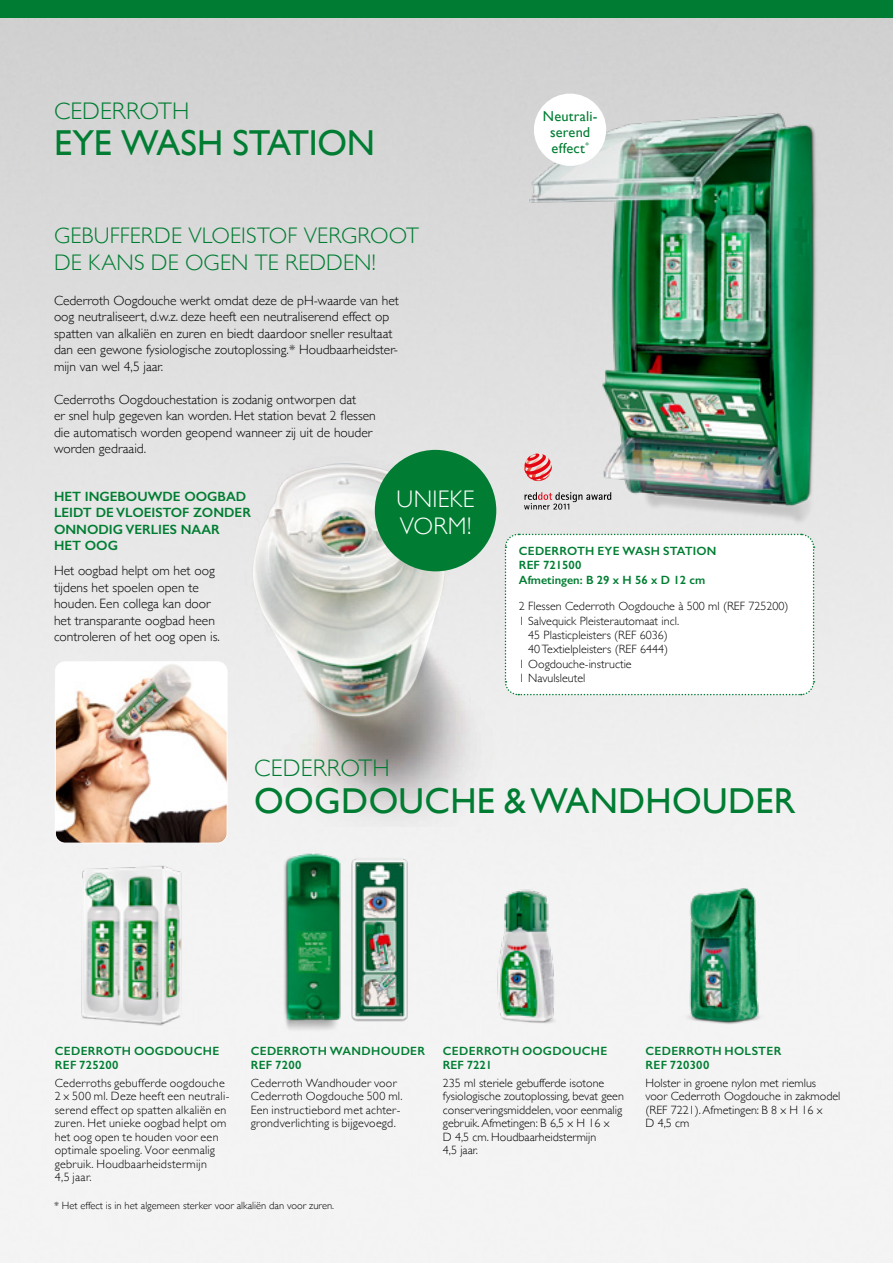
<style>
.page{position:relative;width:893px;height:1263px;background:#fff}
.page>*{position:absolute;margin:0;border:0;box-sizing:border-box;transform-origin:0 0}
.t1{font:36px "Gill Sans";letter-spacing:.01em;color:#007d32}
.t2{font:36px "Gill Sans";letter-spacing:-.01em;color:#007d32}
.t3{font:300 24px "Gill Sans";letter-spacing:.005em;color:#007d32}
.t4{font:300 24px/27px "Gill Sans";letter-spacing:.015em;color:#fff}
.t5{font:300 22.5px/27px "Gill Sans";letter-spacing:.005em;color:#007d32}
.t6{font:14.4px/15.9px "Gill Sans";letter-spacing:.015em;color:#007d32;text-align:center}
.t7{font:300 13.5px/16.5px "Gill Sans";color:#000}
.t8{font:600 13.5px/16.5px "Gill Sans";color:#007d32}
.t9{font:300 12px/13.5px "Gill Sans";color:#000}
.t10{font:300 12px/13.5px "Gill Sans";letter-spacing:.02em;color:#000}
.t11{font:600 12px/14.4px "Gill Sans";letter-spacing:.02em;color:#007d32}
.t12{font:600 12px/14.4px "Gill Sans";color:#007d32}
.t13{font:300 10.5px "Gill Sans";color:#000}
</style>
<div class="page">
<img style="left:0;top:17px;width:893px;height:1246px">
<div style="left:0;top:0;width:893px;height:17px;background:#007d32"></div>
<svg style="left:504px;top:533px;width:311px;height:163px"></svg>
<img style="left:521px;top:105px;width:317px;height:425px">
<img style="left:268px;top:840px;width:156px;height:196px">
<img style="left:55px;top:662px;width:172px;height:181px">
<div style="left:55px;top:661px;width:173px;height:182px;border:1px solid #fff;border-radius:10px"></div>
<img style="left:63px;top:860px;width:135px;height:170px">
<svg style="left:524px;top:492px;width:87px;height:18px;background:#c0bbbb"></svg>
<svg style="left:524px;top:454px;width:28px;height:27px"></svg>
<img style="left:672px;top:880px;width:108px;height:160px">
<img style="left:481px;top:877px;width:91px;height:168px">
<div style="left:534px;top:94px;width:72px;height:72px;background:#fff;border-radius:50%"></div>
<img style="left:211px;top:420px;width:283px;height:406px">
<img style="left:252px;top:464px;width:196px;height:253px">
<div style="left:375px;top:450px;width:121px;height:121px;background:#007d32;border-radius:50%"></div>
<h2 class="t3" style="left:54px;top:92px;width:137px">CEDERROTH</h2>
<h1 class="t2" style="left:54px;top:121px;width:322px">EYE WASH STATION</h1>
<h3 class="t5" style="left:54px;top:221px;width:367px">GEBUFFERDE VLOEISTOF VERGROOT<br>DE KANS DE OGEN TE REDDEN!</h3>
<p class="t7" style="left:54px;top:291px;width:346px">Cederroth Oogdouche werkt omdat deze de pH-waarde van het oog neutraliseert, d.w.z. deze heeft een neutraliserend effect op spatten van alkaliën en zuren en biedt daardoor sneller resultaat dan een gewone fysiologische zoutoplossing.* Houdbaarheidster&shy;mijn van wel 4,5 jaar.</p>
<p class="t7" style="left:54px;top:390px;width:323px">Cederroths Oogdouchestation is zodanig ontworpen dat<br>er snel hulp gegeven kan worden. Het station bevat 2 flessen die automatisch worden geopend wanneer zij uit de houder worden gedraaid.</p>
<h2 class="t4" style="left:397px;top:484px;width:80px">UNIEKE<br>VORM!</h2>
<p class="t8" style="left:54px;top:488px;width:199px">HET INGEBOUWDE OOGBAD<br>LEIDT DE VLOEISTOF ZONDER<br>ONNODIG VERLIES NAAR<br>HET OOG</p>
<p class="t7" style="left:54px;top:562px;width:167px">Het oogbad helpt om het oog tijdens het spoelen open te houden. Een collega kan door het transparante oogbad heen controleren of het oog open is.</p>
<p class="t6" style="left:543px;top:108px;width:56px">Neutrali&shy;serend effect<sup>*</sup></p>
<p class="t12" style="left:519px;top:544px;width:199px">CEDERROTH EYE WASH STATION<br>REF 721500<br>Afmetingen: B 29 x H 56 x D 12 cm</p>
<p class="t9" style="left:519px;top:599px;width:271px">2 Flessen Cederroth Oogdouche à 500 ml (REF 725200)</p>
<p class="t9" style="left:519px;top:613px;width:162px">1 Salvequick Pleisterautomaat incl.</p>
<p class="t9" style="left:528px;top:628px;width:141px">45 Plasticpleisters (REF 6036)</p>
<p class="t9" style="left:528px;top:642px;width:141px">40 Textielpleisters (REF 6444)</p>
<p class="t9" style="left:519px;top:657px;width:114px">1 Oogdouche-instructie</p>
<p class="t9" style="left:519px;top:671px;width:68px">1 Navulsleutel</p>
<h2 class="t3" style="left:254px;top:749px;width:137px">CEDERROTH</h2>
<h1 class="t1" style="left:254px;top:780px;width:543px">OOGDOUCHE &amp; WANDHOUDER</h1>
<p class="t11" style="left:55px;top:1043px;width:166px">CEDERROTH OOGDOUCHE<br>REF 725200</p>
<p class="t11" style="left:251px;top:1043px;width:176px">CEDERROTH WANDHOUDER<br>REF 7200</p>
<p class="t11" style="left:443px;top:1043px;width:166px">CEDERROTH OOGDOUCHE<br>REF 7221</p>
<p class="t11" style="left:645px;top:1043px;width:138px">CEDERROTH HOLSTER<br>REF 720300</p>
<p class="t10" style="left:55px;top:1075px;width:176px">Cederroths gebufferde oogdouche<br>2 x 500 ml. Deze heeft een neutrali&shy;serend effect op spatten alkaliën en zuren. Het unieke oogbad helpt om het oog open te houden voor een optimale spoeling. Voor eenmalig gebruik. Houdbaarheidstermijn<br>4,5 jaar.</p>
<p class="t10" style="left:251px;top:1075px;width:153px">Cederroth Wandhouder voor<br>Cederroth Oogdouche 500 ml.<br>Een instructiebord met achter&shy;grondverlichting is bijgevoegd.</p>
<p class="t9" style="left:443px;top:1075px;width:183px">235 ml steriele gebufferde isotone fysiologische zoutoplossing, bevat geen conserveringsmiddelen, voor eenmalig gebruik. Afmetingen: B 6,5 x H 16 x<br>D 4,5 cm. Houdbaarheidstermijn<br>4,5 jaar.</p>
<p class="t9" style="left:645px;top:1075px;width:196px">Holster in groene nylon met riemlus voor Cederroth Oogdouche in zakmodel (REF 7221). Afmetingen: B 8 x H 16 x<br>D 4,5 cm</p>
<p class="t13" style="left:54px;top:1197px;width:282px">* Het effect is in het algemeen sterker voor alkaliën dan voor zuren.</p>
</div>
